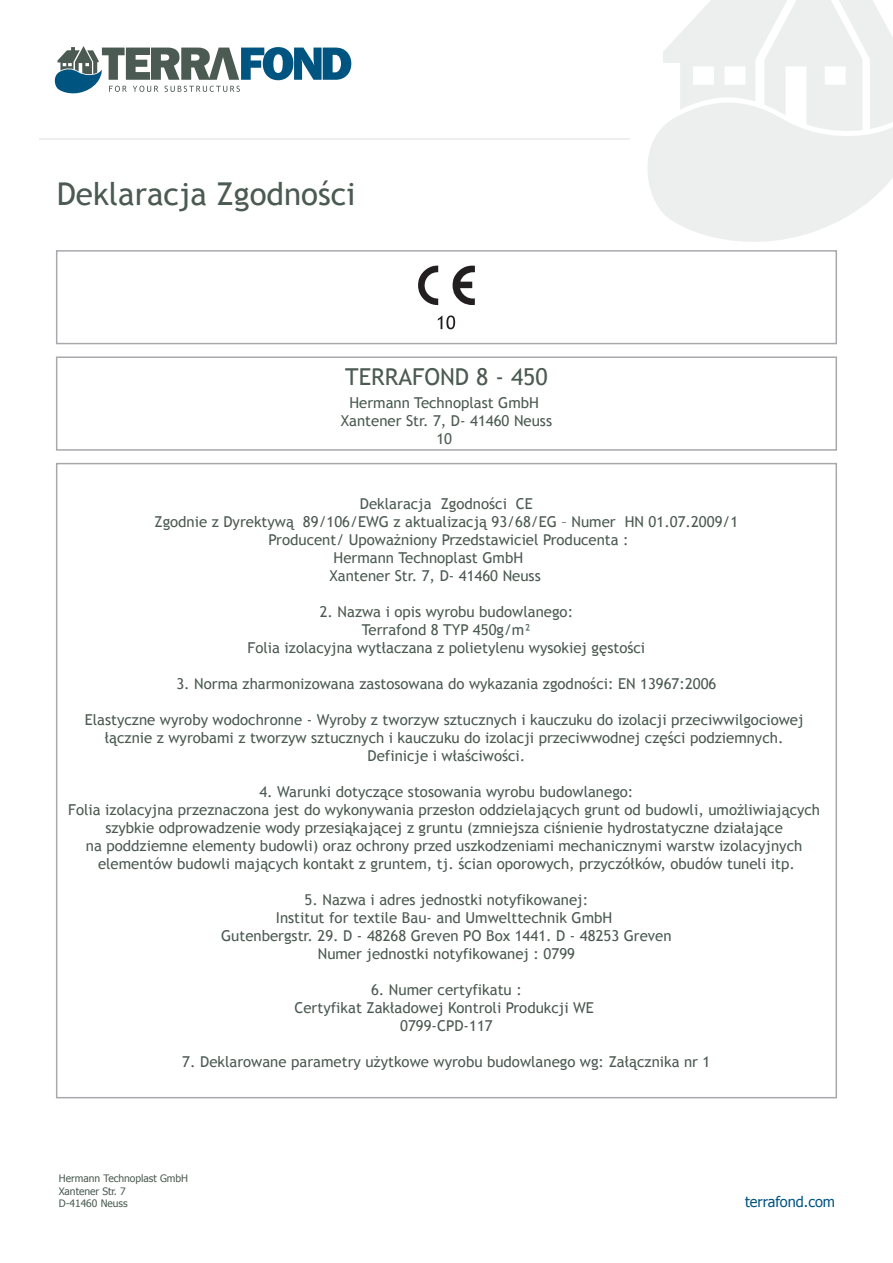
<style>
.page{position:relative;width:893px;height:1263px;background:#fff}
.page>*{position:absolute;margin:0;border:0;box-sizing:border-box;transform-origin:0 0}
.t1{font:31.5px "Trebuchet MS";color:#4b5a52}
.t2{font:23.25px "Trebuchet MS";color:#4b5a52}
.t3{font:15px/18px "Trebuchet MS";color:#4b5a52;text-align:center}
.t4{font:14.55px "Tahoma";color:#005480}
.t5{font:10.2px/12.3px "Tahoma";color:#4b5a52}
</style>
<div class="page">
<hr style="left:40px;top:138px;width:590px;height:2px;background:#4b5a52">
<svg style="left:54px;top:46px;width:297px;height:48px"></svg>
<svg style="left:648px;top:0;width:245px;height:242px"></svg>
<div style="left:56px;top:250px;width:781px;height:94px;border:2px solid #a8a9ad"></div>
<div style="left:56px;top:356px;width:781px;height:95px;border:2px solid #a8a9ad"></div>
<svg style="left:438px;top:315px;width:17px;height:14px"></svg>
<svg style="left:418px;top:266px;width:57px;height:39px"></svg>
<h1 class="t1" style="left:57px;top:175px;width:300px">Deklaracja Zgodności</h1>
<h2 class="t2" style="left:345px;top:363px;width:204px">TERRAFOND 8 - 450</h2>
<p class="t3" style="left:341px;top:394px;width:213px">Hermann Technoplast GmbH<br>Xantener Str. 7, D- 41460 Neuss<br>10</p>
<p class="t3" style="left:360px;top:494px;width:175px">Deklaracja Zgodności CE</p>
<p class="t3" style="left:154px;top:512px;width:585px">Zgodnie z Dyrektywą 89/106/EWG z aktualizacją 93/68/EG – Numer HN 01.07.2009/1</p>
<p class="t3" style="left:269px;top:530px;width:362px">Producent/ Upoważniony Przedstawiciel Producenta :</p>
<p class="t3" style="left:334px;top:548px;width:191px">Hermann Technoplast GmbH</p>
<p class="t3" style="left:329px;top:566px;width:213px">Xantener Str. 7, D- 41460 Neuss</p>
<p class="t3" style="left:248px;top:602px;width:399px">2. Nazwa i opis wyrobu budowlanego:<br>Terrafond 8 TYP 450g/m²<br>Folia izolacyjna wytłaczana z polietylenu wysokiej gęstości</p>
<p class="t3" style="left:176px;top:674px;width:542px">3. Norma zharmonizowana zastosowana do wykazania zgodności: EN 13967:2006</p>
<p class="t3" style="left:85px;top:710px;width:720px">Elastyczne wyroby wodochronne - Wyroby z tworzyw sztucznych i kauczuku do izolacji przeciwwilgociowej łącznie z wyrobami z tworzyw sztucznych i kauczuku do izolacji przeciwwodnej części podziemnych.<br>Definicje i właściwości.</p>
<p class="t3" style="left:68px;top:782px;width:753px">4. Warunki dotyczące stosowania wyrobu budowlanego:<br>Folia izolacyjna przeznaczona jest do wykonywania przesłon oddzielających grunt od budowli, umożliwiających szybkie odprowadzenie wody przesiąkającej z gruntu (zmniejsza ciśnienie hydrostatyczne działające<br>na poddziemne elementy budowli) oraz ochrony przed uszkodzeniami mechanicznymi warstw izolacyjnych elementów budowli mających kontakt z gruntem, tj. ścian oporowych, przyczółków, obudów tuneli itp.</p>
<p class="t3" style="left:221px;top:890px;width:452px">5. Nazwa i adres jednostki notyfikowanej:<br>Institut for textile Bau- and Umwelttechnik GmbH<br>Gutenbergstr. 29. D - 48268 Greven PO Box 1441. D - 48253 Greven Numer jednostki notyfikowanej : 0799</p>
<p class="t3" style="left:294px;top:980px;width:301px">6. Numer certyfikatu :<br>Certyfikat Zakładowej Kontroli Produkcji WE<br>0799-CPD-117</p>
<p class="t3" style="left:182px;top:1052px;width:530px">7. Deklarowane parametry użytkowe wyrobu budowlanego wg: Załącznika nr 1</p>
<p class="t5" style="left:59px;top:1172px;width:131px">Hermann Technoplast GmbH<br>Xantener Str. 7<br>D-41460 Neuss</p>
<p class="t4" style="left:745px;top:1192px;width:92px">terrafond.com</p>
</div>
